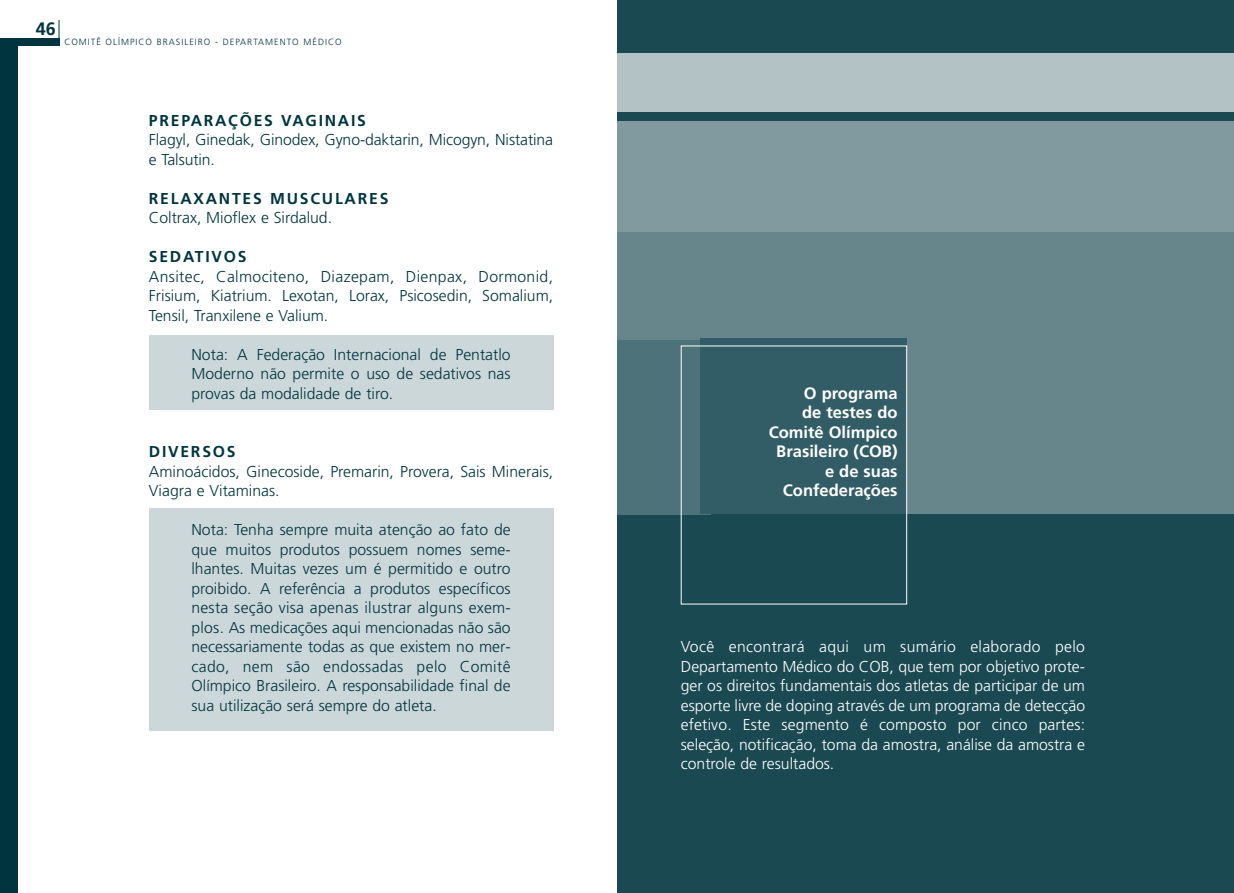
<style>
.page{position:relative;width:1234px;height:893px;background:#fff}
.page>*{position:absolute;margin:0;border:0;box-sizing:border-box;transform-origin:0 0}
.t1{font:700 18px "Frutiger";color:#00353f}
.t2{font:700 16.5px/19.5px "Frutiger";color:#fff;text-align:right}
.t3{font:300 15.75px/19.5px "Frutiger";color:#00353f;text-align:justify}
.t4{font:300 15.75px/19.5px "Frutiger";color:#fff;text-align:justify}
.t5{font:700 15.75px "Frutiger";letter-spacing:.11em;color:#00353f}
.t6{font:300 9px "Frutiger";letter-spacing:.11em;color:#00353f}
</style>
<div class="page">
<div style="left:617px;top:0;width:616px;height:893px;background:#1a4952"></div>
<div style="left:617px;top:232px;width:616px;height:282px;background:#66868c"></div>
<div style="left:617px;top:340px;width:93px;height:174px;background:#4d7279"></div>
<div style="left:149px;top:336px;width:404px;height:74px;background:#ccd7d9"></div>
<div style="left:149px;top:508px;width:404px;height:222px;background:#ccd7d9"></div>
<div style="left:0;top:44px;width:18px;height:849px;background:#00353f"></div>
<div style="left:0;top:38px;width:60px;height:8px;background:#00353f"></div>
<svg style="left:59px;top:20px;width:1px;height:18px"></svg>
<div style="left:617px;top:122px;width:616px;height:110px;background:#809a9f"></div>
<div style="left:617px;top:53px;width:616px;height:59px;background:#b3c2c5"></div>
<div style="left:700px;top:338px;width:206px;height:176px;background:#335d66"></div>
<p class="t1" style="left:36px;top:21px;width:22px">46</p>
<p class="t6" style="left:64px;top:38px;width:279px">COMITÊ OLÍMPICO BRASILEIRO - DEPARTAMENTO MÉDICO</p>
<p class="t5" style="left:149px;top:114px;width:218px">PREPARAÇÕES VAGINAIS</p>
<p class="t3" style="left:149px;top:131px;width:405px">Flagyl, Ginedak, Ginodex, Gyno-daktarin, Micogyn, Nistatina e Talsutin.</p>
<p class="t5" style="left:149px;top:192px;width:241px">RELAXANTES MUSCULARES</p>
<p class="t3" style="left:149px;top:209px;width:185px">Coltrax, Mioflex e Sirdalud.</p>
<p class="t5" style="left:149px;top:250px;width:99px">SEDATIVOS</p>
<p class="t3" style="left:149px;top:268px;width:405px">Ansitec, Calmociteno, Diazepam, Dienpax, Dormonid, Frisium, Kiatrium. Lexotan, Lorax, Psicosedin, Somalium, Tensil, Tranxilene e Valium.</p>
<p class="t3" style="left:191px;top:346px;width:320px">Nota: A Federação Internacional de Pentatlo Moderno não permite o uso de sedativos nas provas da modalidade de tiro.</p>
<p class="t5" style="left:149px;top:445px;width:88px">DIVERSOS</p>
<p class="t3" style="left:149px;top:463px;width:406px">Aminoácidos, Ginecoside, Premarin, Provera, Sais Minerais,<br>Viagra e Vitaminas.</p>
<p class="t3" style="left:191px;top:521px;width:321px">Nota: Tenha sempre muita atenção ao fato de que muitos produtos possuem nomes seme&shy;lhantes. Muitas vezes um é permitido e outro proibido. A referência a produtos específicos nesta seção visa apenas ilustrar alguns exem&shy;plos. As medicações aqui mencionadas não são necessariamente todas as que existem no mer&shy;cado, nem são endossadas pelo Comitê Olímpico Brasileiro. A responsabilidade final de sua utilização será sempre do atleta.</p>
<p class="t2" style="left:768px;top:385px;width:130px">O programa<br>de testes do<br>Comitê Olímpico<br>Brasileiro (COB) e de suas<br>Confederações</p>
<p class="t4" style="left:680px;top:638px;width:406px">Você encontrará aqui um sumário elaborado pelo Departamento Médico do COB, que tem por objetivo prote&shy;ger os direitos fundamentais dos atletas de participar de um esporte livre de doping através de um programa de detecção efetivo. Este segmento é composto por cinco partes: seleção, notificação, toma da amostra, análise da amostra e controle de resultados.</p>
</div>
